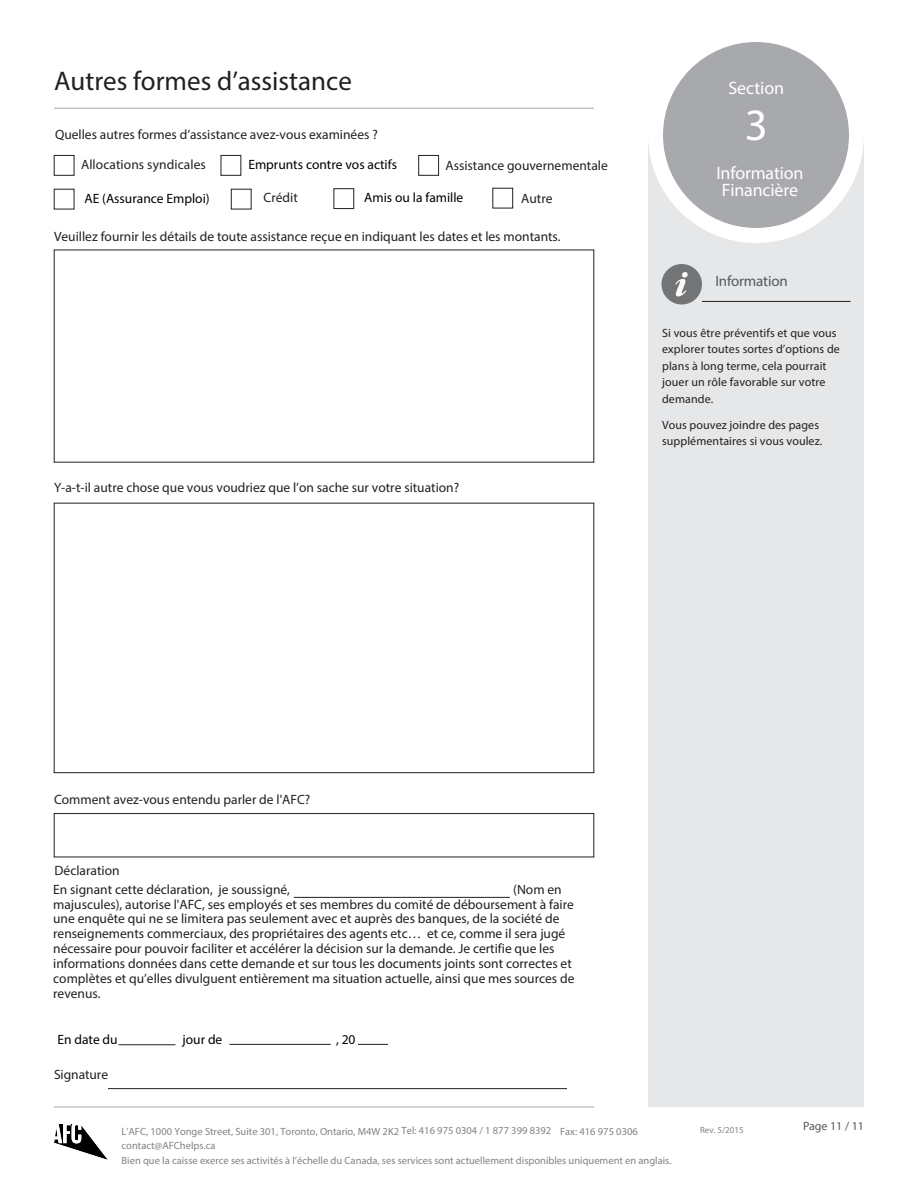
<style>
.page{position:relative;width:918px;height:1188px;background:#fff}
.page>*{position:absolute;margin:0;border:0;box-sizing:border-box;transform-origin:0 0}
.t1{font:45px "Myriad Pro";color:#fff}
.t2{font:27px "Myriad Pro";color:#231f20}
.t3{font:18px/17.2px "Myriad Pro";letter-spacing:-.01em;color:#fff}
.t4{font:15px "Myriad Pro";letter-spacing:-.015em;color:#57585a}
.t5{font:13.5px/14.9px "Myriad Pro";color:#231f20}
.t6{font:13.5px "Myriad Pro";color:#000}
.t7{font:12px/16.5px "Myriad Pro";letter-spacing:.01em;color:#231f20}
.t8{font:12px "Myriad Pro";color:#57585a}
.t9{font:10.5px/14.5px "Myriad Pro";color:#808285}
.t10{font:9px "Myriad Pro";color:#808285}
</style>
<div class="page">
<div style="left:648px;top:135px;width:216px;height:972px;background:#e6e7e9"></div>
<div style="left:656px;top:34px;width:200px;height:202px;background:#a8a9ad;border-radius:50%"></div>
<div style="left:648px;top:27px;width:216px;height:216px;border:15px solid #fff;border-radius:50%"></div>
<hr style="left:702px;top:301px;width:148px;height:1px;background:#231f20">
<div style="left:662px;top:264px;width:40px;height:40px;background:#737476;border-radius:50%"></div>
<svg style="left:675px;top:272px;width:13px;height:24px"></svg>
<hr style="left:294px;top:897px;width:216px;height:1px;background:#231f20">
<hr style="left:119px;top:1044px;width:56px;height:1px;background:#231f20">
<hr style="left:230px;top:1044px;width:101px;height:1px;background:#231f20">
<hr style="left:358px;top:1044px;width:30px;height:1px;background:#231f20">
<hr style="left:108px;top:1088px;width:459px;height:1px;background:#231f20">
<div style="left:54px;top:155px;width:20px;height:21px;border:1px solid #231f20"></div>
<div style="left:418px;top:155px;width:21px;height:21px;border:1px solid #231f20"></div>
<div style="left:221px;top:155px;width:20px;height:21px;border:1px solid #231f20"></div>
<div style="left:334px;top:189px;width:20px;height:20px;border:1px solid #231f20"></div>
<div style="left:54px;top:503px;width:540px;height:270px;border:1px solid #231f20"></div>
<div style="left:231px;top:189px;width:20px;height:20px;border:1px solid #231f20"></div>
<div style="left:54px;top:813px;width:540px;height:44px;border:1px solid #231f20"></div>
<hr style="left:54px;top:108px;width:540px;height:1px;background:#a8a9ad">
<hr style="left:54px;top:1107px;width:540px;height:1px;background:#a8a9ad">
<img style="left:54px;top:1125px;width:53px;height:34px">
<p class="t2" style="left:54px;top:64px;width:299px">Autres formes d’assistance</p>
<p class="t5" style="left:55px;top:127px;width:324px">Quelles autres formes d’assistance avez-vous examinées ?</p>
<p class="t5" style="left:81px;top:157px;width:126px">Allocations syndicales</p>
<p class="t5" style="left:446px;top:158px;width:164px">Assistance gouvernementale</p>
<p class="t5" style="left:521px;top:191px;width:33px">Autre</p>
<p class="t5" style="left:54px;top:229px;width:508px">Veuillez fournir les détails de toute assistance reçue en indiquant les dates et les montants.</p>
<p class="t6" style="left:248px;top:156px;width:150px">Emprunts contre vos actifs</p>
<p class="t6" style="left:84px;top:190px;width:127px">AE (Assurance Emploi)</p>
<p class="t6" style="left:364px;top:189px;width:101px">Amis ou la famille</p>
<p class="t5" style="left:264px;top:190px;width:36px">Crédit</p>
<p class="t5" style="left:54px;top:480px;width:407px">Y-a-t-il autre chose que vous voudriez que l’on sache sur votre situation?</p>
<p class="t3" style="left:728px;top:79px;width:57px">Section</p>
<p class="t1" style="left:745px;top:98px;width:25px">3</p>
<p class="t3" style="left:717px;top:164px;width:88px">Information<br>Financière</p>
<p class="t4" style="left:715px;top:272px;width:74px">Information</p>
<p class="t7" style="left:662px;top:324px;width:179px">Si vous être préventifs et que vous explorer toutes sortes d’options de plans à long terme, cela pourrait jouer un rôle favorable sur votre demande.</p>
<p class="t7" style="left:662px;top:416px;width:162px">Vous pouvez joindre des pages supplémentaires si vous voulez.</p>
<p class="t5" style="left:54px;top:792px;width:258px">Comment avez-vous entendu parler de l'AFC?</p>
<p class="t5" style="left:55px;top:863px;width:67px">Déclaration</p>
<p class="t5" style="left:53px;top:881px;width:238px">En signant cette déclaration, je soussigné,</p>
<p class="t5" style="left:53px;top:881px;width:523px;text-indent:460px">(Nom en majuscules), autorise l'AFC, ses employés et ses membres du comité de déboursement à faire une enquête qui ne se limitera pas seulement avec et auprès des banques, de la société de renseignements commerciaux, des propriétaires des agents etc… et ce, comme il sera jugé nécessaire pour pouvoir faciliter et accélérer la décision sur la demande. Je certifie que les informations données dans cette demande et sur tous les documents joints sont correctes et complètes et qu’elles divulguent entièrement ma situation actuelle, ainsi que mes sources de revenus.</p>
<p class="t6" style="left:57px;top:1031px;width:62px">En date du</p>
<p class="t6" style="left:183px;top:1031px;width:41px">jour de</p>
<p class="t6" style="left:336px;top:1031px;width:21px">, 20</p>
<p class="t5" style="left:54px;top:1067px;width:56px">Signature</p>
<p class="t9" style="left:122px;top:1124px;width:552px">L'AFC, 1000 Yonge Street, Suite 301, Toronto, Ontario, M4W 2K2 Tel: 416 975 0304 / 1 877 399 8392 Fax: 416 975 0306 contact@AFChelps.ca<br>Bien que la caisse exerce ses activités à l’échelle du Canada, ses services sont actuellement disponibles uniquement en anglais.</p>
<p class="t10" style="left:700px;top:1125px;width:45px">Rev. 5/2015</p>
<p class="t8" style="left:803px;top:1118px;width:62px">Page 11 / 11</p>
</div>
